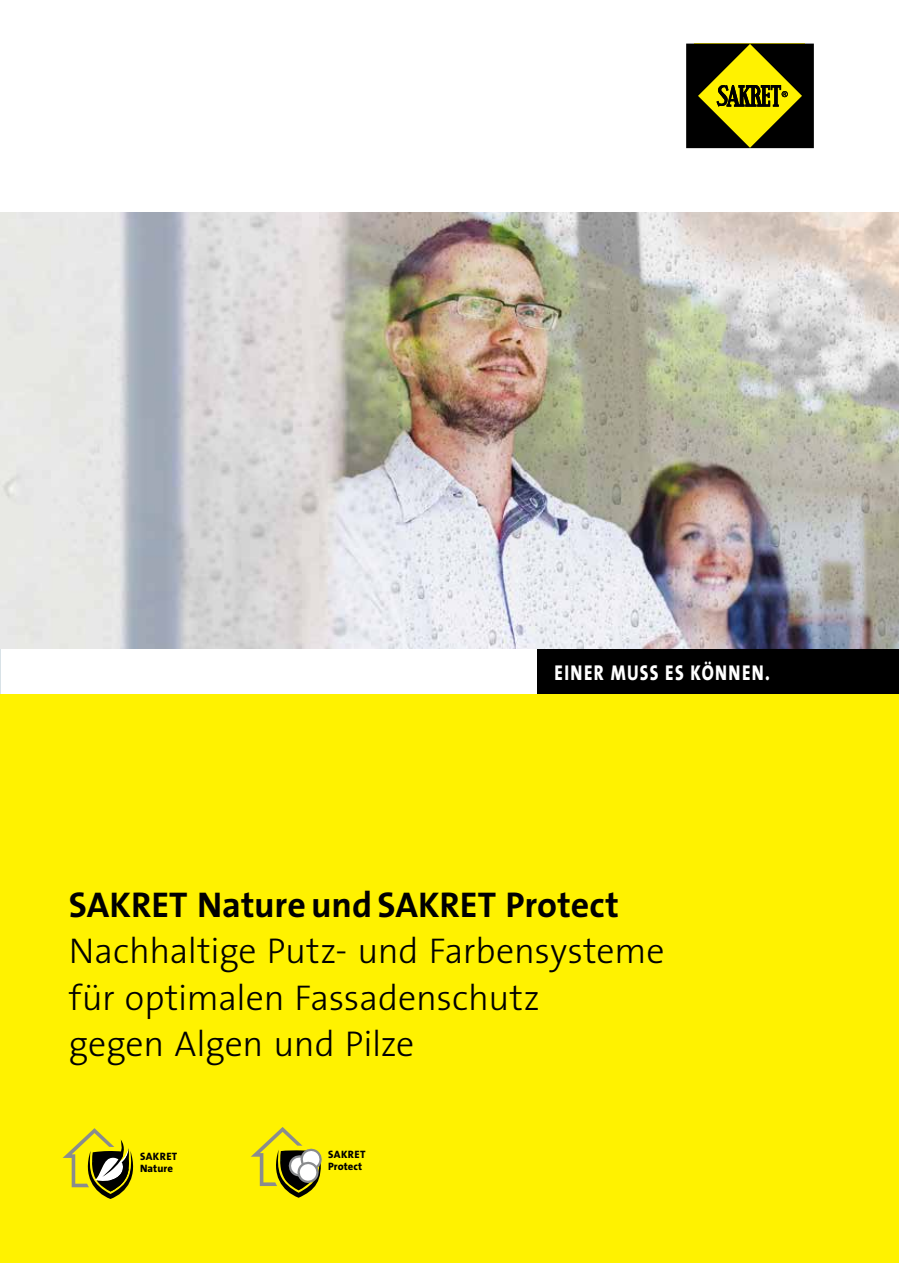
<style>
.page{position:relative;width:899px;height:1263px;background:#fff}
.page>*{position:absolute;margin:0;border:0;box-sizing:border-box;transform-origin:0 0}
.t1{font:300 36px/46.5px "The Sans B3";letter-spacing:-.005em;color:#000}
.t2{font:700 36px "The Sans B7";color:#000}
.t3{font:800 21.6px "The Sans B8";letter-spacing:.08em;color:#fff;scale:.8 1}
.t4{font:800 10.8px/12px "The Sans B8";letter-spacing:.02em;color:#000}
</style>
<div class="page">
<hr style="left:0;top:213px;width:1px;height:722px;background:#d8e2e7">
<div style="left:0;top:945px;width:5px;height:318px;background:#fff200"></div>
<div style="left:1px;top:694px;width:897px;height:569px;background:#fff200"></div>
<div style="left:537px;top:648px;width:361px;height:46px;background:#000"></div>
<svg style="left:686px;top:44px;width:127px;height:104px;background:#565200"></svg>
<img style="left:1px;top:213px;width:897px;height:435px">
<svg style="left:63px;top:1128px;width:71px;height:71px"></svg>
<svg style="left:251px;top:1127px;width:71px;height:71px"></svg>
<p class="t3" style="left:554px;top:661px;width:270px">EINER MUSS ES KÖNNEN.</p>
<p class="t2" style="left:69px;top:885px;width:551px">SAKRET Nature und SAKRET Protect</p>
<p class="t1" style="left:69px;top:929px;width:597px">Nachhaltige Putz- und Farbensysteme für optimalen Fassadenschutz<br>gegen Algen und Pilze</p>
<p class="t4" style="left:140px;top:1150px;width:39px">SAKRET<br>Nature</p>
<p class="t4" style="left:328px;top:1149px;width:39px">SAKRET<br>Protect</p>
</div>
